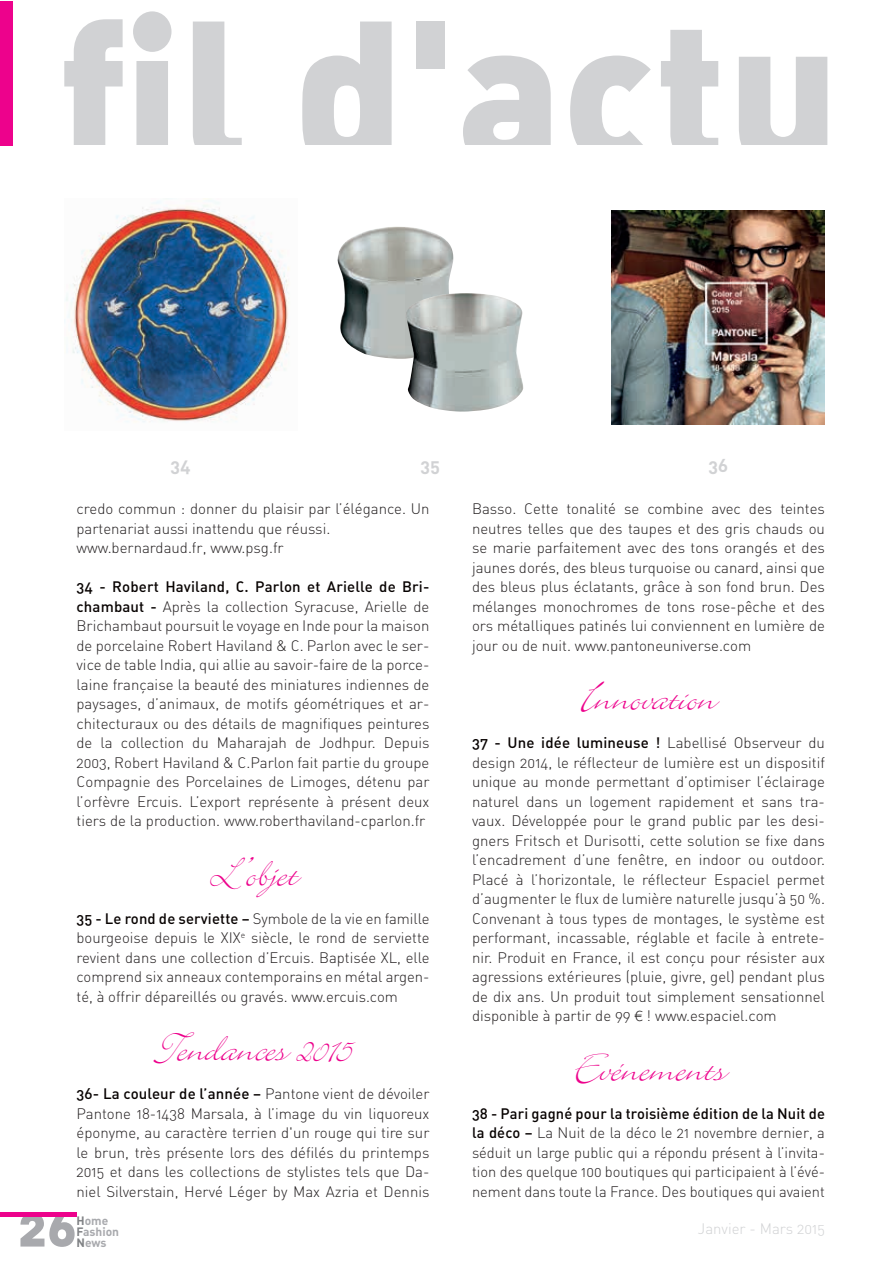
<style>
.page{position:relative;width:893px;height:1263px;background:#fff}
.page>*{position:absolute;margin:0;border:0;box-sizing:border-box;transform-origin:0 0}
.t1{font:202.5px "DIN Black Alternate";color:#d1d2d4;scale:.95 1}
.t2{font:54px "DIN Black Alternate";color:#a8a9ad;scale:.95 1}
.t3{font:italic 45px "Bickley Script Plain";color:#ed028c}
.t4{font:18px "DIN Bold Alternate";color:#d1d2d4}
.t5{font:15px/19.5px "DIN Light Alternate";color:#231f20;text-align:justify}
.t6{font:15px "DIN Medium Alternate";letter-spacing:.01em;color:#080302}
.t7{font:15px "DIN Light Alternate";color:#d1d2d4}
.t8{font:12px/11.1px "DIN Bold Alternate";color:#a8a9ad}
.s1{font-family:"DIN Medium Alternate";color:#080302}
.s2{font-family:"DIN Light Alternate";color:#231f20}
.s3{font-family:"Gill Sans";font-weight:300}
.s4{color:#808285}
</style>
<div class="page">
<hr style="left:0;top:1212px;width:77px;height:4px;background:#ed028c">
<div style="left:0;top:1px;width:13px;height:145px;background:#ed028c"></div>
<img style="left:611px;top:211px;width:214px;height:213px">
<img style="left:66px;top:198px;width:224px;height:224px">
<img style="left:337px;top:226px;width:117px;height:133px">
<img style="left:405px;top:293px;width:119px;height:119px">
<h1 class="t1" style="left:60px;top:-43px;width:822px">fil d'actu</h1>
<p class="t4" style="left:171px;top:453px;width:22px">34</p>
<p class="t4" style="left:421px;top:453px;width:21px">35</p>
<p class="t4" style="left:708px;top:453px;width:21px">36</p>
<p class="t5" style="left:77px;top:499px;width:354px;text-align:left">credo commun : donner du plaisir par l’élégance. Un partenariat aussi inattendu que réussi. www.bernardaud.fr, www.psg.fr</p>
<p class="t6" style="left:77px;top:577px;width:354px">34 - Robert Haviland, C. Parlon et Arielle de Bri-</p>
<p class="t5" style="left:77px;top:596px;width:354px"><span class="s1">chambaut -</span> Après la collection Syracuse, Arielle de Brichambaut poursuit le voyage en Inde pour la maison de porcelaine Robert Haviland &amp; C. Parlon avec le ser&shy;vice de table India, qui allie au savoir-faire de la porce&shy;laine française la beauté des miniatures indiennes de paysages, d’animaux, de motifs géométriques et ar&shy;chitecturaux ou des détails de magnifiques peintures de la collection du Maharajah de Jodhpur. Depuis 2003, Robert Haviland &amp; C.Parlon fait partie du groupe Compagnie des Porcelaines de Limoges, détenu par l’orfèvre Ercuis. L’export représente à présent deux tiers de la production. www.roberthaviland-cparlon.fr</p>
<h3 class="t3" style="left:208px;top:843px;width:136px">L’objet</h3>
<p class="t5" style="left:77px;top:908px;width:354px"><span class="s1">35 - Le rond de serviette –</span> Symbole de la vie en famille bourgeoise depuis le XIX<sup>e</sup> siècle, le rond de serviette revient dans une collection d’Ercuis. Baptisée XL, elle comprend six anneaux contemporains en métal argen&shy;té, à offrir dépareillés ou gravés. www.ercuis.com</p>
<h3 class="t3" style="left:155px;top:1018px;width:242px">Tendances2015</h3>
<p class="t6" style="left:77px;top:1084px;width:354px">36- La couleur de l’année – <span class="s2">Pantone vient de dévoiler</span></p>
<p class="t5" style="left:77px;top:1103px;width:354px">Pantone 18-1438 Marsala, à l’image du vin liquoreux éponyme, au caractère terrien d'un rouge qui tire sur le brun, très présente lors des défilés du printemps 2015 et dans les collections de stylistes tels que Da&shy;niel Silverstain, Hervé Léger by Max Azria et Dennis</p>
<p class="t5" style="left:472px;top:499px;width:354px">Basso. Cette tonalité se combine avec des teintes neutres telles que des taupes et des gris chauds ou se marie parfaitement avec des tons orangés et des jaunes dorés, des bleus turquoise ou canard, ainsi que des bleus plus éclatants, grâce à son fond brun. Des mélanges monochromes de tons rose-pêche et des ors métalliques patinés lui conviennent en lumière de jour ou de nuit. www.pantoneuniverse.com</p>
<h3 class="t3" style="left:581px;top:667px;width:181px">Innovation</h3>
<p class="t6" style="left:472px;top:733px;width:354px">37 - Une idée lumineuse ! <span class="s2">Labellisé Observeur du</span></p>
<p class="t5" style="left:472px;top:752px;width:354px">design 2014, le réflecteur de lumière est un dispositif unique au monde permettant d’optimiser l’éclairage naturel dans un logement rapidement et sans tra&shy;vaux. Développée pour le grand public par les desi&shy;gners Fritsch et Durisotti, cette solution se fixe dans l’encadrement d’une fenêtre, en indoor ou outdoor.<br>Placé à l’horizontale, le réflecteur Espaciel permet d’augmenter le flux de lumière naturelle jusqu’à 50 %.<br>Convenant à tous types de montages, le système est performant, incassable, réglable et facile à entrete&shy;nir. Produit en France, il est conçu pour résister aux agressions extérieures (pluie, givre, gel) pendant plus de dix ans. Un produit tout simplement sensationnel disponible à partir de 99 <span class="s3">€</span> ! www.espaciel.com</p>
<h3 class="t3" style="left:572px;top:1038px;width:200px">Evénements</h3>
<p class="t6" style="left:472px;top:1104px;width:354px">38 - Pari gagné pour la troisième édition de la Nuit de</p>
<p class="t5" style="left:472px;top:1123px;width:354px"><span class="s1">la déco –</span> La Nuit de la déco le 21 novembre dernier, a séduit un large public qui a répondu présent à l’invita&shy;tion des quelque 100 boutiques qui participaient à l’évé&shy;nement dans toute la France. Des boutiques qui avaient</p>
<h2 class="t2" style="left:18px;top:1191px;width:63px">26</h2>
<p class="t8" style="left:77px;top:1214px;width:44px"><span class="s4">H</span>ome<br><span class="s4">F</span>ashion<br><span class="s4">N</span>ews</p>
<p class="t7" style="left:698px;top:1220px;width:129px">Janvier - Mars 2015</p>
</div>
